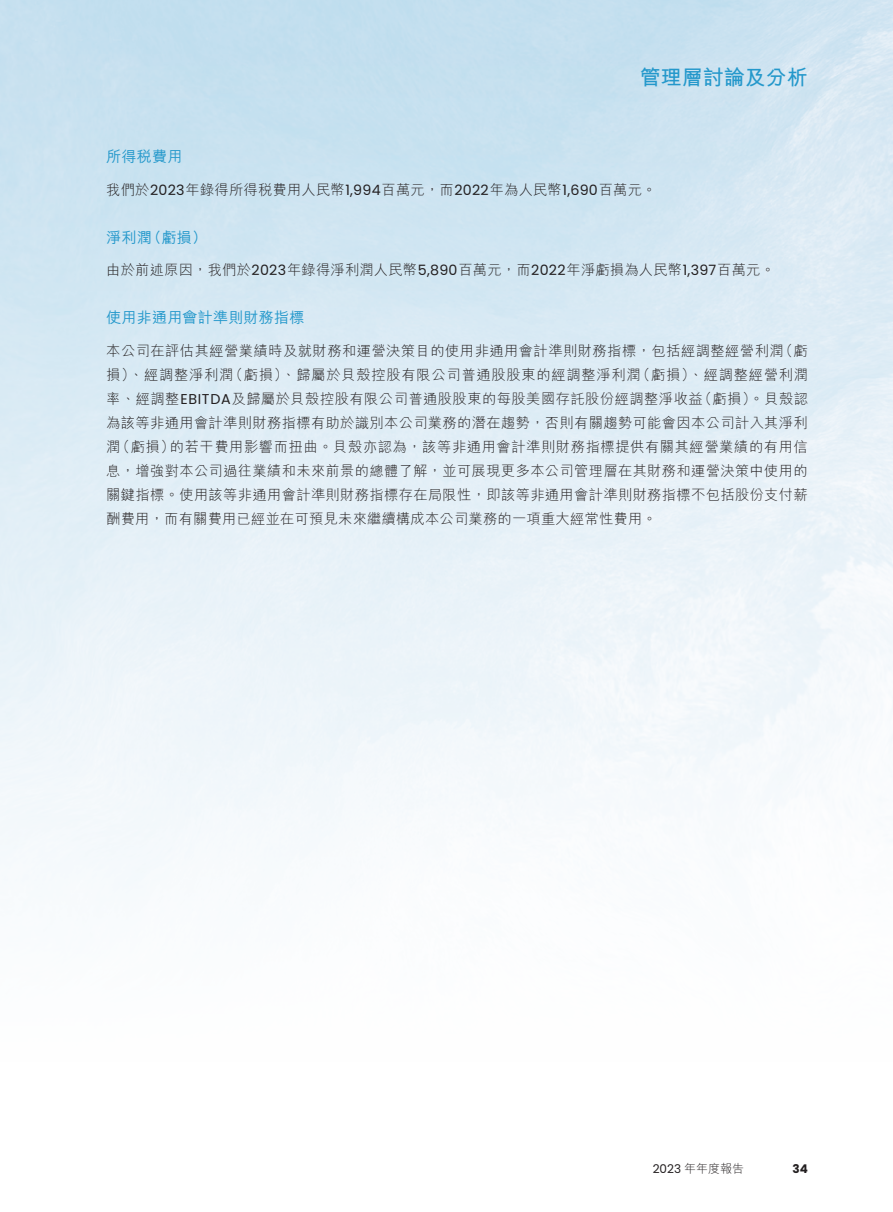
<style>
.page{position:relative;width:893px;height:1212px;background:#fff}
.page>*{position:absolute;margin:0;border:0;box-sizing:border-box;transform-origin:0 0}
.t1{font:700 21px "M Hei HK";color:#2498cb}
.t2{font:500 15px "M Hei HK";letter-spacing:.015em;color:#2498cb}
.t3{font:300 14.25px/24px "M Hei HK";letter-spacing:.025em;color:#231f20}
.t4{font:300 14.25px "M Hei HK";letter-spacing:.05em;color:#231f20}
.t5{font:300 12px "M Hei HK";color:#231f20}
.t6{font:700 12px "Poppins";color:#231f20}
.s1{font-family:"Poppins";font-weight:400}
</style>
<div class="page">
<div style="left:0;top:0;width:893px;height:1212px;background:linear-gradient(to bottom,#c7e0ef,#fff)"></div>
<h1 class="t1" style="left:640px;top:62px;width:169px">管理層討論及分析</h1>
<p class="t2" style="left:106px;top:146px;width:78px">所得稅費用</p>
<p class="t3" style="left:106px;top:177px;width:552px">我們於<span class="s1">2023</span>年錄得所得稅費用人民幣<span class="s1">1,994</span>百萬元，而<span class="s1">2022</span>年為人民幣<span class="s1">1,690</span>百萬元。</p>
<p class="t2" style="left:146px;top:226px;width:62px">（虧損(</p>
<p class="t2" style="left:106px;top:226px;width:47px">淨利潤</p>
<p class="t3" style="left:106px;top:258px;width:670px">由於前述原因，我們於<span class="s1">2023</span>年錄得淨利潤人民幣<span class="s1">5,890</span>百萬元，而<span class="s1">2022</span>年淨虧損為人民幣<span class="s1">1,397</span>百萬元。</p>
<p class="t2" style="left:106px;top:307px;width:200px">使用非通用會計準則財務指標</p>
<p class="t3" style="left:779px;top:338px;width:30px">（虧</p>
<p class="t3" style="left:636px;top:338px;width:174px;text-indent:-530px">本公司在評估其經營業績時及就財務和運營決策目的使用非通用會計準則財務指標，包括經調整經營利潤<br>（虧損）、經調整經營利潤</p>
<p class="t3" style="left:106px;top:362px;width:129px">損）、經調整淨利潤</p>
<p class="t4" style="left:229px;top:367px;width:413px">（虧損）、歸屬於貝殼控股有限公司普通股股東的經調整淨利潤</p>
<p class="t3" style="left:106px;top:386px;width:598px">率、經調整<span class="s1">EBITDA</span>及歸屬於貝殼控股有限公司普通股股東的每股美國存託股份經調整淨收益</p>
<p class="t3" style="left:106px;top:410px;width:703px">為該等非通用會計準則財務指標有助於識別本公司業務的潛在趨勢，否則有關趨勢可能會因本公司計入其淨利</p>
<p class="t3" style="left:170px;top:434px;width:639px">的若干費用影響而扭曲。貝殼亦認為，該等非通用會計準則財務指標提供有關其經營業績的有用信</p>
<p class="t3" style="left:698px;top:386px;width:112px">（虧損）。貝殼認</p>
<p class="t3" style="left:116px;top:434px;width:60px">（虧損）</p>
<p class="t3" style="left:106px;top:434px;width:703px">潤<br>息，增強對本公司過往業績和未來前景的總體了解，並可展現更多本公司管理層在其財務和運營決策中使用的關鍵指標。使用該等非通用會計準則財務指標存在局限性，即該等非通用會計準則財務指標不包括股份支付薪酬費用，而有關費用已經並在可預見未來繼續構成本公司業務的一項重大經常性費用。</p>
<p class="t5" style="left:653px;top:1163px;width:93px"><span class="s1">2023</span> 年年度報告</p>
<p class="t6" style="left:792px;top:1161px;width:17px">34</p>
</div>
